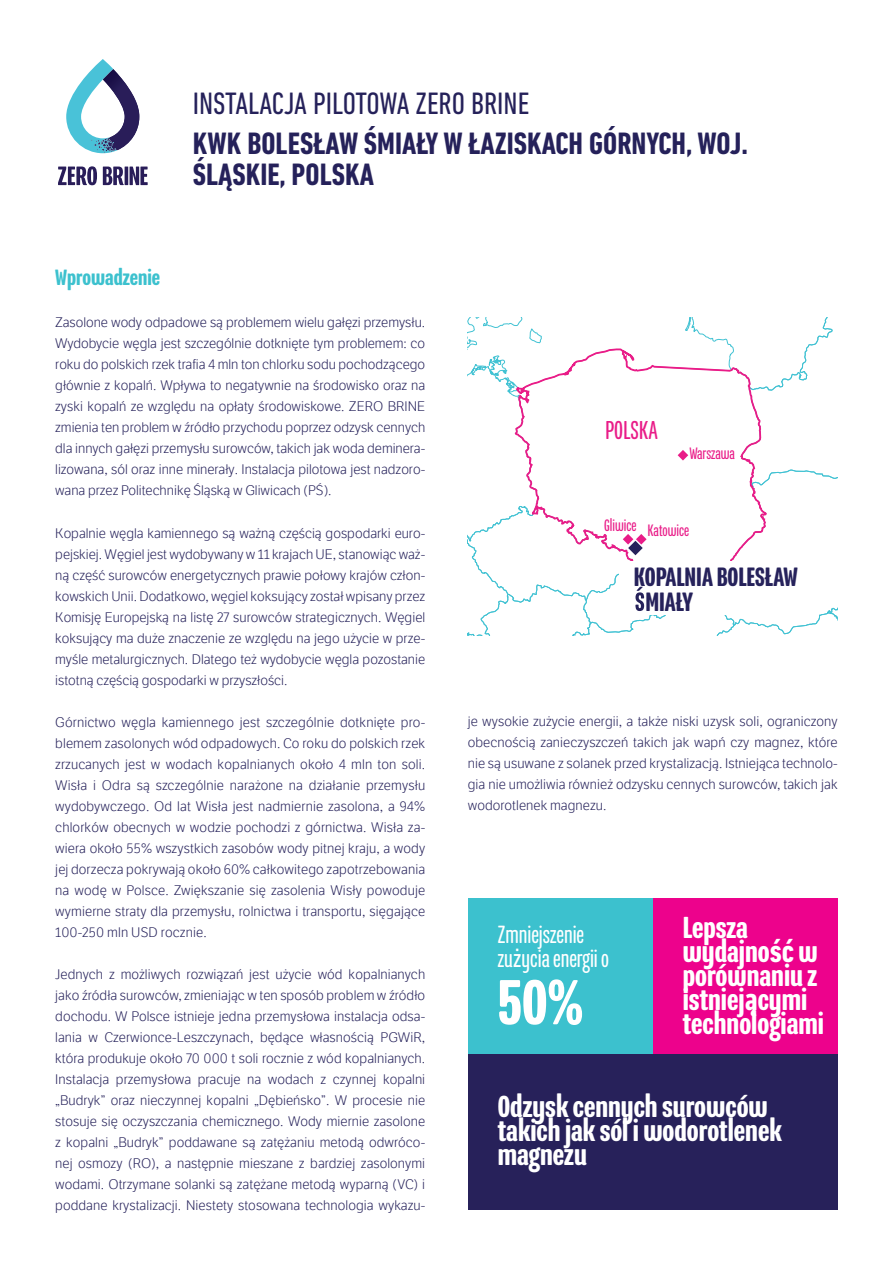
<style>
.page{position:relative;width:893px;height:1263px;background:#fff}
.page>*{position:absolute;margin:0;border:0;box-sizing:border-box;transform-origin:0 0}
.t1{font:500 69px "Program Nar OT";color:#fff}
.t2{font:500 33px/24px "Program Nar OT";color:#fff}
.t3{font:700 condensed 31.5px/31.5px "DIN Next LT Pro";color:#25215a}
.t4{font:condensed 31.5px "DIN Next LT Pro";color:#25215a}
.t5{font:500 28.8px/25.2px "Program Nar OT";color:#26225b}
.t6{font:28.05px "Program Nar OT";color:#e91c88}
.t7{font:27px/24px "Program Nar OT";color:#fff}
.t8{font:500 24px "Program Nar OT";color:#3cc1ce}
.t9{font:18px "Program Nar OT";color:#e91c88}
.Body{font:300 13.5px/21px "Etica W02";letter-spacing:.005em;color:#25215a;text-align:justify}
.s1{font-family:"DIN Next LT Pro";font-stretch:condensed}
.s2{font-family:"DIN Next LT Pro";font-weight:700;font-stretch:condensed}
</style>
<div class="page">
<svg style="left:58px;top:166px;width:39px;height:19px"></svg>
<svg style="left:103px;top:167px;width:21px;height:18px"></svg>
<hr style="left:125px;top:167px;width:3px;height:18px;background:#291d59">
<svg style="left:130px;top:167px;width:18px;height:18px"></svg>
<svg style="left:66px;top:59px;width:73px;height:94px"></svg>
<svg style="left:468px;top:317px;width:370px;height:319px"></svg>
<div style="left:468px;top:899px;width:185px;height:155px;background:#3cc1ce"></div>
<div style="left:468px;top:1054px;width:370px;height:155px;background:#27215a"></div>
<div style="left:653px;top:899px;width:185px;height:155px;background:#ed028c"></div>
<p class="t4" style="left:193px;top:85px;width:338px">INSTALACJA PILOTOWA ZERO BRINE</p>
<p class="t3" style="left:193px;top:127px;width:557px">KWK BOLESŁAW ŚMIAŁY W ŁAZISKACH GÓRNYCH, WOJ.<br>ŚLĄSKIE, POLSKA</p>
<p class="t8" style="left:55px;top:264px;width:106px">Wprowadzenie</p>
<p class="Body" style="left:55px;top:312px;width:371px">Zasolone wody odpadowe są problemem wielu gałęzi przemysłu.<br>Wydobycie węgla jest szczególnie dotknięte tym problemem: co roku do polskich rzek trafia 4 mln ton chlorku sodu pochodzącego głównie z kopalń. Wpływa to negatywnie na środowisko oraz na zyski kopalń ze względu na opłaty środowiskowe. ZERO BRINE zmienia ten problem w źródło przychodu poprzez odzysk cennych dla innych gałęzi przemysłu surowców, takich jak woda deminera&shy;lizowana, sól oraz inne minerały. Instalacja pilotowa jest nadzoro&shy;wana przez Politechnikę Śląską w Gliwicach (PŚ).</p>
<p class="Body" style="left:55px;top:522px;width:371px">Kopalnie węgla kamiennego są ważną częścią gospodarki euro&shy;pejskiej. Węgiel jest wydobywany w 11 krajach UE, stanowiąc waż&shy;ną część surowców energetycznych prawie połowy krajów człon&shy;kowskich Unii. Dodatkowo, węgiel koksujący został wpisany przez Komisję Europejską na listę 27 surowców strategicznych. Węgiel koksujący ma duże znaczenie ze względu na jego użycie w prze&shy;myśle metalurgicznych. Dlatego też wydobycie węgla pozostanie istotną częścią gospodarki w przyszłości.</p>
<p class="Body" style="left:55px;top:712px;width:371px">Górnictwo węgla kamiennego jest szczególnie dotknięte pro&shy;blemem zasolonych wód odpadowych. Co roku do polskich rzek zrzucanych jest w wodach kopalnianych około 4 mln ton soli.<br>Wisła i Odra są szczególnie narażone na działanie przemysłu wydobywczego. Od lat Wisła jest nadmiernie zasolona, a 94% chlorków obecnych w wodzie pochodzi z górnictwa. Wisła za&shy;wiera około 55% wszystkich zasobów wody pitnej kraju, a wody jej dorzecza pokrywają około 60% całkowitego zapotrzebowania na wodę w Polsce. Zwiększanie się zasolenia Wisły powoduje wymierne straty dla przemysłu, rolnictwa i transportu, sięgające 100-250 mln USD rocznie.</p>
<p class="Body" style="left:55px;top:964px;width:371px">Jednych z możliwych rozwiązań jest użycie wód kopalnianych jako źródła surowców, zmieniając w ten sposób problem w źródło dochodu. W Polsce istnieje jedna przemysłowa instalacja odsa&shy;lania w Czerwionce-Leszczynach, będące własnością PGWiR, która produkuje około 70 000 t soli rocznie z wód kopalnianych.<br>Instalacja przemysłowa pracuje na wodach z czynnej kopalni „Budryk” oraz nieczynnej kopalni „Dębieńsko”. W procesie nie stosuje się oczyszczania chemicznego. Wody miernie zasolone z kopalni „Budryk” poddawane są zatężaniu metodą odwróco&shy;nej osmozy (RO), a następnie mieszane z bardziej zasolonymi wodami. Otrzymane solanki są zatężane metodą wyparną (VC) i poddane krystalizacji. Niestety stosowana technologia wykazu-</p>
<p class="t6" style="left:605px;top:416px;width:54px">POLSKA</p>
<p class="t9" style="left:689px;top:444px;width:47px">Warszawa</p>
<p class="t9" style="left:604px;top:516px;width:34px">Gliwice</p>
<p class="t5" style="left:645px;top:564px;width:154px;text-indent:-11px">KOPALNIA BOLESŁAW<br>MIAŁY</p>
<p class="t9" style="left:648px;top:521px;width:43px">Katowice</p>
<p class="Body" style="left:468px;top:711px;width:371px">je wysokie zużycie energii, a także niski uzysk soli, ograniczony obecnością zanieczyszczeń takich jak wapń czy magnez, które nie są usuwane z solanek przed krystalizacją. Istniejąca technolo&shy;gia nie umożliwia również odzysku cennych surowców, takich jak wodorotlenek magnezu.</p>
<p class="t7" style="left:498px;top:923px;width:113px">Zmniejszenie zu<span class="s1">ż</span>ycia energii o</p>
<p class="t1" style="left:498px;top:964px;width:87px">50%</p>
<p class="t2" style="left:683px;top:915px;width:143px">Lepsza wydajno<span class="s2">ść</span> w porównaniu z istniej<span class="s2">ą</span>cymi technologiami</p>
<p class="t2" style="left:498px;top:1094px;width:285px">Odzysk cennych surowców takich jak sól i wodorotlenek magnezu</p>
</div>
